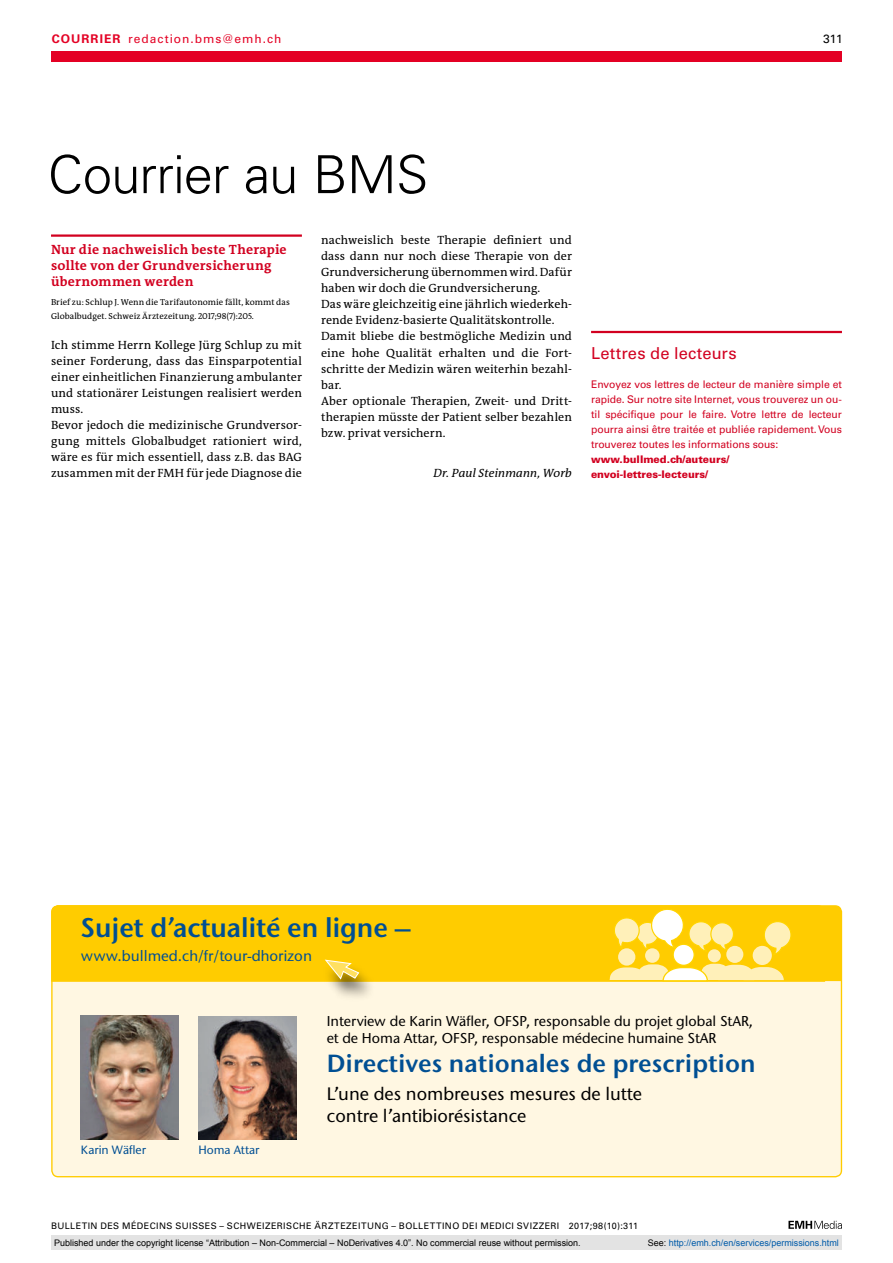
<style>
.page{position:relative;width:893px;height:1263px;background:#fff}
.page>*{position:absolute;margin:0;border:0;box-sizing:border-box;transform-origin:0 0}
.t1{font:300 52.5px "Univers LT Std";letter-spacing:-.015em;color:#000}
.t2{font:600 27px "Stone Sans ITC Std";letter-spacing:-.005em;color:#004f93}
.t3{font:600 24.75px "Stone Sans ITC Std";color:#004f93}
.t4{font:500 18px/21.5px "Stone Sans ITC Std";color:#000}
.t5{font:16.5px "Univers LT Std";letter-spacing:.01em;color:#d20020}
.t6{font:500 15px "Stone Sans ITC Std";color:#004f93}
.t7{font:500 14.25px/17.2px "Stone Sans ITC Std";color:#000}
.t8{font:700 13.5px/16px "The Antiqua B W7";letter-spacing:.015em;color:#d20020}
.t9{font:12px/16px "The Antiqua B W5 Plain";letter-spacing:.01em;color:#000}
.t10{font:12px "Univers LT Std";letter-spacing:.085em;color:#e40024}
.t11{font:italic 12px "The Antiqua B W5 Plain";letter-spacing:.005em;color:#000}
.t12{font:500 12px "Stone Sans ITC Std";color:#004f93}
.t13{font:12px "Univers LT Std";color:#000}
.t14{font:10.5px/15px "Univers LT Std";letter-spacing:-.01em;color:#d20020;text-align:justify}
.t15{font:900 10.5px/15px "Univers LT Std";letter-spacing:-.005em;color:#d20020}
.t16{font:9px "Arial";color:#000}
.t17{font:9px "Univers LT Std";letter-spacing:.05em;color:#000}
.t18{font:9px "Arial";color:#005ba9}
.t19{font:8.7px/13.5px "The Antiqua B W5 Plain";letter-spacing:.005em;color:#000}
.s1{font-weight:700}
.s2{color:#000}
</style>
<div class="page">
<svg style="left:788px;top:1221px;width:54px;height:8px"></svg>
<hr style="left:51px;top:234px;width:251px;height:3px;background:#d20020">
<hr style="left:591px;top:331px;width:251px;height:2px;background:#d20020">
<div style="left:52px;top:906px;width:789px;height:271px;background:#fff7e2;border-radius:6px"></div>
<svg style="left:51px;top:905px;width:775px;height:77px;background:#ffd018"></svg>
<div style="left:52px;top:906px;width:789px;height:75px;background:#fc0"></div>
<svg style="left:761px;top:918px;width:33px;height:38px"></svg>
<svg style="left:612px;top:906px;width:124px;height:47px;background:#ffdd56"></svg>
<div style="left:708px;top:949px;width:13px;height:13px;background:#fff0b9;border-radius:50%"></div>
<div style="left:726px;top:946px;width:17px;height:17px;background:#fff0b9;border-radius:50%"></div>
<div style="left:645px;top:948px;width:15px;height:15px;background:#fff0b9;border-radius:50%"></div>
<div style="left:618px;top:948px;width:17px;height:17px;background:#fff0b9;border-radius:50%"></div>
<div style="left:673px;top:944px;width:21px;height:21px;background:#fff;border-radius:50%"></div>
<div style="left:672px;top:943px;width:23px;height:23px;border:1px solid #ffd400;border-radius:50%"></div>
<svg style="left:610px;top:964px;width:174px;height:17px;background:#ffe993"></svg>
<div style="left:753px;top:946px;width:19px;height:19px;background:#fff0b9;border-radius:50%"></div>
<div style="left:322px;top:962px;width:54px;height:40px;background:#000;opacity:.6"></div>
<svg style="left:324px;top:959px;width:36px;height:22px"></svg>
<img style="left:81px;top:1016px;width:98px;height:123px">
<img style="left:198px;top:1016px;width:98px;height:124px">
<div style="left:51px;top:51px;width:791px;height:11px;background:#e40024"></div>
<div style="left:51px;top:1235px;width:791px;height:15px;background:#e3e3e3"></div>
<p class="t10" style="left:52px;top:31px;width:231px"><span class="s1">COURRIER</span> redaction.bms@emh.ch</p>
<p class="t13" style="left:823px;top:31px;width:21px">311</p>
<h1 class="t1" style="left:48px;top:143px;width:382px">Courrier au BMS</h1>
<p class="t8" style="left:51px;top:242px;width:237px">Nur die nachweislich beste Therapie sollte von der Grundversicherung übernommen werden</p>
<p class="t19" style="left:51px;top:295px;width:240px">Brief zu: Schlup J. Wenn die Tarifautonomie fällt, kommt das<br>Globalbudget. Schweiz Ärztezeitung. 2017;98(7):205.</p>
<p class="t9" style="left:51px;top:337px;width:252px">Ich stimme Herrn Kollege Jürg Schlup zu mit seiner Forderung, dass das Einsparpotential einer einheitlichen Finanzierung ambulanter und stationärer Leistungen realisiert werden muss.<br>Bevor jedoch die medizinische Grundversor&shy;gung mittels Globalbudget rationiert wird, wäre es für mich essentiell, dass z.B. das BAG zusammen mit der FMH für jede Diagnose die</p>
<p class="t9" style="left:321px;top:232px;width:252px">nachweislich beste Therapie definiert und dass dann nur noch diese Therapie von der Grundversicherung übernommen wird. Dafür haben wir doch die Grundversicherung.<br>Das wäre gleichzeitig eine jährlich wiederkeh&shy;rende Evidenz-basierte Qualitätskontrolle.<br>Damit bliebe die bestmögliche Medizin und eine hohe Qualität erhalten und die Fort&shy;schritte der Medizin wären weiterhin bezahl&shy;bar.<br>Aber optionale Therapien, Zweit- und Dritt&shy;therapien müsste der Patient selber bezahlen bzw. privat versichern.</p>
<p class="t11" style="left:434px;top:465px;width:140px">Dr. Paul Steinmann, Worb</p>
<h3 class="t5" style="left:591px;top:343px;width:147px">Lettres de lecteurs</h3>
<p class="t14" style="left:591px;top:376px;width:252px">Envoyez vos lettres de lecteur de manière simple et rapide. Sur notre site Internet, vous trouverez un ou&shy;til spécifique pour le faire. Votre lettre de lecteur pourra ainsi être traitée et publiée rapidement. Vous trouverez toutes les informations sous:</p>
<p class="t15" style="left:591px;top:451px;width:140px">www.bullmed.ch/auteurs/ envoi-lettres-lecteurs/</p>
<h2 class="t2" style="left:81px;top:911px;width:331px">Sujet d’actualité en ligne –</h2>
<p class="t6" style="left:81px;top:946px;width:233px">www.bullmed.ch/fr/tour-dhorizon</p>
<p class="t12" style="left:81px;top:1143px;width:67px">Karin Wäfler</p>
<p class="t12" style="left:198px;top:1143px;width:63px">Homa Attar</p>
<p class="t7" style="left:327px;top:1012px;width:428px">Interview de Karin Wäfler, OFSP, responsable du projet global StAR, et de Homa Attar, OFSP, responsable médecine humaine StAR</p>
<h3 class="t3" style="left:327px;top:1048px;width:430px">Directives nationales de prescription</h3>
<h3 class="t4" style="left:327px;top:1083px;width:317px">L’une des nombreuses mesures de lutte contre l’antibiorésistance</h3>
<p class="t17" style="left:51px;top:1220px;width:589px">BULLETIN DES MÉDECINS SUISSES – SCHWEIZERISCHE ÄRZTEZEITUNG – BOLLETTINO DEI MEDICI SVIZZERI 2017;98(10):311</p>
<p class="t16" style="left:54px;top:1237px;width:528px">Published under the copyright license “Attribution – Non-Commercial – NoDerivatives 4.0”. No commercial reuse without permission.</p>
<p class="t18" style="left:648px;top:1237px;width:193px"><span class="s2">See:</span> http://emh.ch/en/services/permissions.html</p>
</div>
